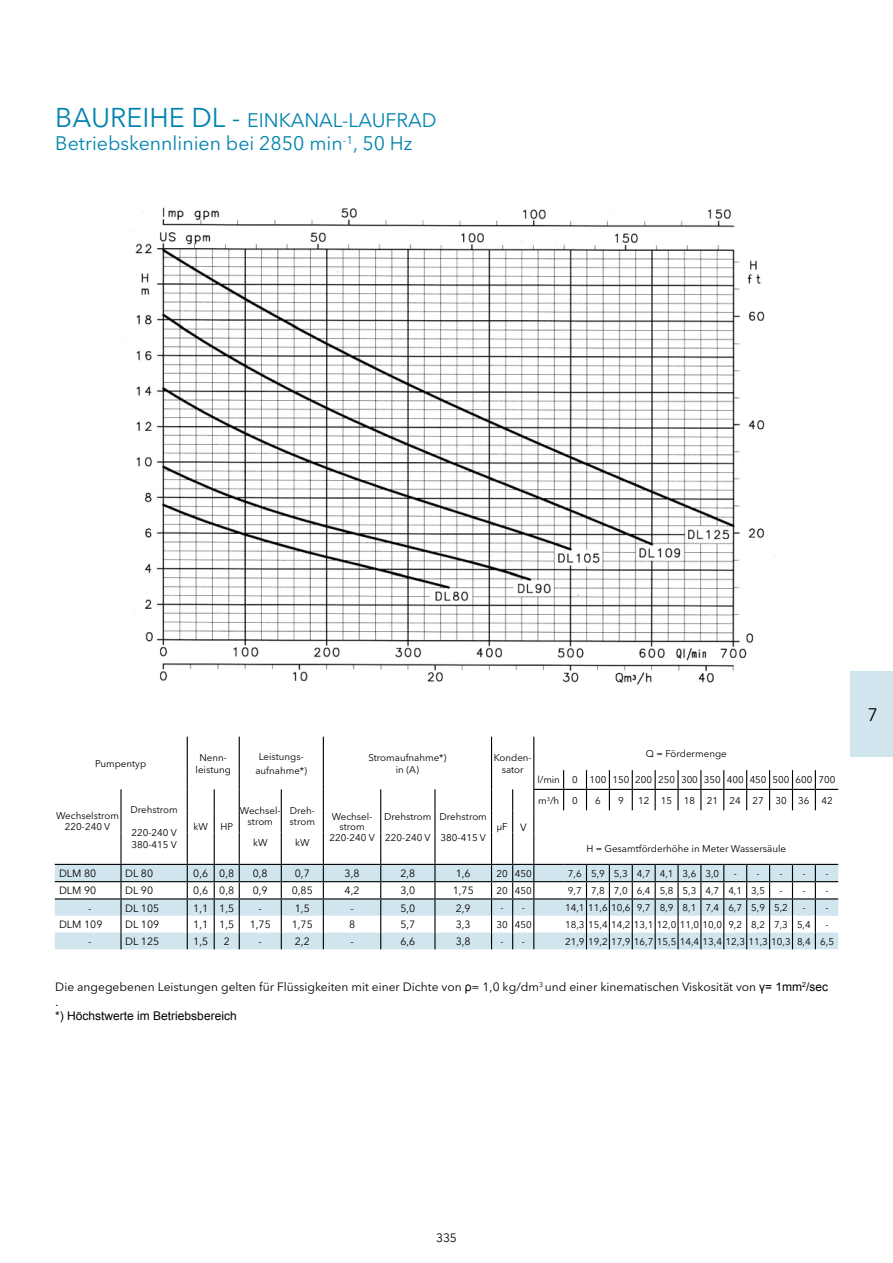
<style>
.page{position:relative;width:893px;height:1263px;background:#fff}
.page>*{position:absolute;margin:0;border:0;box-sizing:border-box;transform-origin:0 0}
.t1{font:19.5px/23.4px "Avenir Next LT Pro";color:#0084af}
.t2{font:18px "Avenir Next LT Pro";color:#000}
.t3{font:12px "Avenir Next LT Pro";color:#000}
.t4{font:12px/14.4px "Arial";color:#000}
.t5{font:10.5px "Avenir Next LT Pro";color:#000}
.t6{font:9.75px/11.7px "Avenir Next LT Pro";color:#000;text-align:center}
.s1{font-size:27px}
.s2{font-size:10.5px}
.s3{font-family:"Arial"}
</style>
<div class="page">
<div style="left:850px;top:671px;width:43px;height:85px;background:#d1e5ee"></div>
<img style="left:124px;top:207px;width:644px;height:478px">
<svg style="left:55px;top:865px;width:509px;height:84px;fill:#d1e5ee"></svg>
<hr style="left:187px;top:737px;width:1px;height:33px;background:#000">
<hr style="left:239px;top:737px;width:1px;height:33px;background:#000">
<hr style="left:323px;top:737px;width:1px;height:33px;background:#000">
<hr style="left:491px;top:737px;width:1px;height:33px;background:#000">
<hr style="left:533px;top:737px;width:1px;height:33px;background:#000">
<hr style="left:120px;top:789px;width:2px;height:21px;background:#000">
<hr style="left:434px;top:789px;width:2px;height:21px;background:#000">
<hr style="left:120px;top:810px;width:2px;height:22px;background:#000">
<svg style="left:187px;top:770px;width:1px;height:62px"></svg>
<svg style="left:214px;top:789px;width:1px;height:43px"></svg>
<svg style="left:239px;top:770px;width:1px;height:62px"></svg>
<svg style="left:281px;top:789px;width:1px;height:43px"></svg>
<svg style="left:323px;top:770px;width:1px;height:62px"></svg>
<svg style="left:380px;top:789px;width:1px;height:43px"></svg>
<hr style="left:434px;top:810px;width:2px;height:22px;background:#000">
<svg style="left:491px;top:770px;width:1px;height:62px"></svg>
<svg style="left:512px;top:789px;width:1px;height:43px"></svg>
<hr style="left:120px;top:832px;width:2px;height:32px;background:#000">
<hr style="left:187px;top:832px;width:1px;height:32px;background:#000">
<hr style="left:214px;top:832px;width:1px;height:32px;background:#000">
<hr style="left:239px;top:832px;width:1px;height:32px;background:#000">
<hr style="left:281px;top:832px;width:1px;height:32px;background:#000">
<hr style="left:323px;top:832px;width:1px;height:32px;background:#000">
<hr style="left:380px;top:832px;width:1px;height:32px;background:#000">
<hr style="left:434px;top:832px;width:2px;height:32px;background:#000">
<hr style="left:491px;top:832px;width:1px;height:32px;background:#000">
<hr style="left:512px;top:832px;width:1px;height:32px;background:#000">
<hr style="left:533px;top:789px;width:31px;height:1px;background:#000">
<svg style="left:533px;top:770px;width:1px;height:62px"></svg>
<hr style="left:533px;top:832px;width:1px;height:32px;background:#000">
<hr style="left:55px;top:864px;width:66px;height:1px;background:#000">
<hr style="left:121px;top:864px;width:66px;height:1px;background:#000">
<hr style="left:239px;top:864px;width:42px;height:1px;background:#000">
<hr style="left:281px;top:864px;width:42px;height:1px;background:#000">
<hr style="left:323px;top:864px;width:58px;height:1px;background:#000">
<hr style="left:381px;top:864px;width:54px;height:1px;background:#000">
<hr style="left:435px;top:864px;width:56px;height:1px;background:#000">
<hr style="left:534px;top:864px;width:30px;height:1px;background:#000">
<hr style="left:55px;top:881px;width:66px;height:1px;background:#000">
<hr style="left:239px;top:881px;width:42px;height:1px;background:#000">
<hr style="left:281px;top:881px;width:42px;height:1px;background:#000">
<hr style="left:323px;top:881px;width:58px;height:1px;background:#000">
<hr style="left:381px;top:881px;width:54px;height:1px;background:#000">
<hr style="left:435px;top:881px;width:56px;height:1px;background:#000">
<hr style="left:534px;top:881px;width:30px;height:1px;background:#000">
<hr style="left:55px;top:898px;width:66px;height:1px;background:#000">
<hr style="left:239px;top:898px;width:42px;height:1px;background:#000">
<hr style="left:281px;top:898px;width:42px;height:1px;background:#000">
<hr style="left:323px;top:898px;width:58px;height:1px;background:#000">
<hr style="left:381px;top:898px;width:54px;height:1px;background:#000">
<hr style="left:435px;top:898px;width:56px;height:1px;background:#000">
<hr style="left:534px;top:898px;width:30px;height:1px;background:#000">
<svg style="left:281px;top:865px;width:1px;height:84px"></svg>
<svg style="left:323px;top:865px;width:1px;height:84px"></svg>
<svg style="left:380px;top:865px;width:1px;height:84px"></svg>
<svg style="left:434px;top:865px;width:2px;height:84px"></svg>
<svg style="left:491px;top:864px;width:43px;height:85px"></svg>
<svg style="left:187px;top:864px;width:53px;height:85px"></svg>
<svg style="left:563px;top:770px;width:275px;height:40px"></svg>
<svg style="left:564px;top:864px;width:274px;height:85px"></svg>
<hr style="left:121px;top:881px;width:66px;height:1px;background:#000">
<hr style="left:121px;top:898px;width:66px;height:1px;background:#000">
<svg style="left:120px;top:865px;width:2px;height:84px"></svg>
<h1 class="t1" style="left:55px;top:108px;width:383px"><span class="s1">BAUREIHE DL -</span> EINKANAL-LAUFRAD<br>Betriebskennlinien bei 2850 min<sup>-1</sup>, 50 Hz</h1>
<p class="t6" style="left:95px;top:757px;width:52px">Pumpentyp</p>
<p class="t6" style="left:196px;top:752px;width:37px">Nenn&shy;leistung</p>
<p class="t6" style="left:255px;top:749px;width:53px;line-height:14.4px">Leistungs&shy;aufnahme*)</p>
<p class="t6" style="left:368px;top:752px;width:80px">Stromaufnahme*) in (A)</p>
<p class="t6" style="left:494px;top:752px;width:40px">Konden&shy;sator</p>
<p class="t6" style="left:646px;top:748px;width:82px">Q = Fördermenge</p>
<p class="t6" style="left:538px;top:774px;width:24px">l/min</p>
<p class="t6" style="left:572px;top:774px;width:265px">0 100 150 200 250 300 350 400 450 500 600 700</p>
<p class="t6" style="left:56px;top:809px;width:64px">Wechselstrom<br>220-240 V</p>
<p class="t6" style="left:538px;top:794px;width:23px">m<sup>3</sup>/h</p>
<p class="t6" style="left:572px;top:794px;width:7px">0</p>
<p class="t6" style="left:595px;top:794px;width:7px">6</p>
<p class="t6" style="left:618px;top:794px;width:7px">9</p>
<p class="t6" style="left:638px;top:794px;width:196px">12 15 18 21 24 27 30 36 42</p>
<p class="t6" style="left:130px;top:803px;width:49px">Drehstrom</p>
<p class="t6" style="left:132px;top:827px;width:47px;text-align:left">220-240 V<br>380-415 V</p>
<p class="t6" style="left:240px;top:806px;width:42px;line-height:10.6px">Wechsel&shy;strom</p>
<p class="t6" style="left:253px;top:837px;width:16px">kW</p>
<p class="t6" style="left:290px;top:806px;width:27px;line-height:10.6px;text-align:left">Dreh&shy;strom</p>
<p class="t6" style="left:295px;top:837px;width:16px">kW</p>
<p class="t6" style="left:329px;top:811px;width:47px;line-height:10.6px">Wechsel&shy;strom<br>220-240 V</p>
<p class="t6" style="left:384px;top:806px;width:49px;line-height:21.3px;text-align:left">Drehstrom<br>220-240 V</p>
<p class="t6" style="left:440px;top:805px;width:49px;line-height:21.3px;text-align:left">Drehstrom<br>380-415 V</p>
<p class="t6" style="left:497px;top:821px;width:31px">µF <span class="s2">V</span></p>
<p class="t6" style="left:194px;top:821px;width:16px">kW</p>
<p class="t6" style="left:220px;top:821px;width:14px">HP</p>
<p class="t6" style="left:586px;top:842px;width:201px">H = Gesamtförderhöhe in Meter Wassersäule</p>
<p class="t5" style="left:59px;top:867px;width:39px">DLM 80</p>
<p class="t5" style="left:125px;top:867px;width:29px">DL 80</p>
<p class="t5" style="left:193px;top:867px;width:42px">0,6 0,8</p>
<p class="t5" style="left:253px;top:867px;width:16px">0,8</p>
<p class="t5" style="left:295px;top:867px;width:16px">0,7</p>
<p class="t5" style="left:345px;top:867px;width:16px">3,8</p>
<p class="t5" style="left:400px;top:867px;width:16px">2,8</p>
<p class="t5" style="left:456px;top:867px;width:16px">1,6</p>
<p class="t6" style="left:496px;top:867px;width:37px">20 450</p>
<p class="t6" style="left:568px;top:867px;width:153px">7,6 5,9 5,3 4,7 4,1 3,6 3,0</p>
<p class="t6" style="left:734px;top:867px;width:28px">- -</p>
<p class="t6" style="left:779px;top:867px;width:28px">- -</p>
<p class="t6" style="left:825px;top:867px;width:5px">-</p>
<p class="t5" style="left:59px;top:884px;width:39px">DLM 90</p>
<p class="t5" style="left:125px;top:884px;width:29px">DL 90</p>
<p class="t5" style="left:193px;top:884px;width:42px">0,6 0,8</p>
<p class="t5" style="left:253px;top:884px;width:16px">0,9</p>
<p class="t5" style="left:292px;top:884px;width:22px">0,85</p>
<p class="t5" style="left:345px;top:884px;width:16px">4,2</p>
<p class="t5" style="left:400px;top:884px;width:16px">3,0</p>
<p class="t5" style="left:453px;top:884px;width:23px">1,75</p>
<p class="t6" style="left:496px;top:885px;width:37px">20 450</p>
<p class="t6" style="left:568px;top:885px;width:199px">9,7 7,8 7,0 6,4 5,8 5,3 4,7 4,1 3,5</p>
<p class="t6" style="left:779px;top:885px;width:28px">- -</p>
<p class="t6" style="left:825px;top:885px;width:5px">-</p>
<p class="t5" style="left:88px;top:902px;width:5px">-</p>
<p class="t5" style="left:125px;top:902px;width:35px">DL 105</p>
<p class="t5" style="left:193px;top:902px;width:42px">1,1 1,5</p>
<p class="t5" style="left:259px;top:902px;width:5px">-</p>
<p class="t5" style="left:295px;top:902px;width:16px">1,5</p>
<p class="t5" style="left:350px;top:902px;width:5px">-</p>
<p class="t5" style="left:400px;top:902px;width:16px">5,0</p>
<p class="t5" style="left:456px;top:902px;width:16px">2,9</p>
<p class="t6" style="left:501px;top:902px;width:26px">- -</p>
<p class="t6" style="left:565px;top:902px;width:224px">14,1 11,6 10,6 9,7 8,9 8,1 7,4 6,7 5,9 5,2</p>
<p class="t6" style="left:802px;top:902px;width:28px">- -</p>
<p class="t5" style="left:59px;top:918px;width:45px">DLM 109</p>
<p class="t5" style="left:125px;top:918px;width:35px">DL 109</p>
<p class="t5" style="left:193px;top:918px;width:42px">1,1 1,5</p>
<p class="t5" style="left:250px;top:918px;width:22px">1,75</p>
<p class="t5" style="left:292px;top:918px;width:22px">1,75</p>
<p class="t5" style="left:349px;top:918px;width:8px">8</p>
<p class="t5" style="left:400px;top:918px;width:16px">5,7</p>
<p class="t5" style="left:456px;top:918px;width:16px">3,3</p>
<p class="t6" style="left:496px;top:918px;width:37px">30 450</p>
<p class="t6" style="left:565px;top:918px;width:247px">18,3 15,4 14,2 13,1 12,0 11,0 10,0 9,2 8,2 7,3 5,4</p>
<p class="t6" style="left:825px;top:918px;width:5px">-</p>
<p class="t5" style="left:88px;top:935px;width:5px">-</p>
<p class="t5" style="left:125px;top:935px;width:35px">DL 125</p>
<p class="t5" style="left:193px;top:935px;width:16px">1,5</p>
<p class="t5" style="left:224px;top:935px;width:8px">2</p>
<p class="t5" style="left:259px;top:935px;width:5px">-</p>
<p class="t5" style="left:295px;top:935px;width:16px">2,2</p>
<p class="t5" style="left:350px;top:935px;width:5px">-</p>
<p class="t5" style="left:400px;top:935px;width:16px">6,6</p>
<p class="t5" style="left:456px;top:935px;width:16px">3,8</p>
<p class="t6" style="left:501px;top:935px;width:26px">- -</p>
<p class="t6" style="left:565px;top:935px;width:270px">21,9 19,2 17,9 16,7 15,5 14,4 13,4 12,3 11,3 10,3 8,4 6,5</p>
<p class="t3" style="left:55px;top:980px;width:774px">Die angegebenen Leistungen gelten für Flüssigkeiten mit einer Dichte von <span class="s3">ρ</span>= 1,0 kg/dm<sup>3</sup> und einer kinematischen Viskosität von <span class="s3">γ= 1mm</span><sup>2</sup><span class="s3">/sec</span></p>
<p class="t4" style="left:55px;top:994px;width:183px">.<br>*) Höchstwerte im Betriebsbereich</p>
<h2 class="t2" style="left:867px;top:703px;width:12px">7</h2>
<p class="t3" style="left:436px;top:1231px;width:22px">335</p>
</div>
